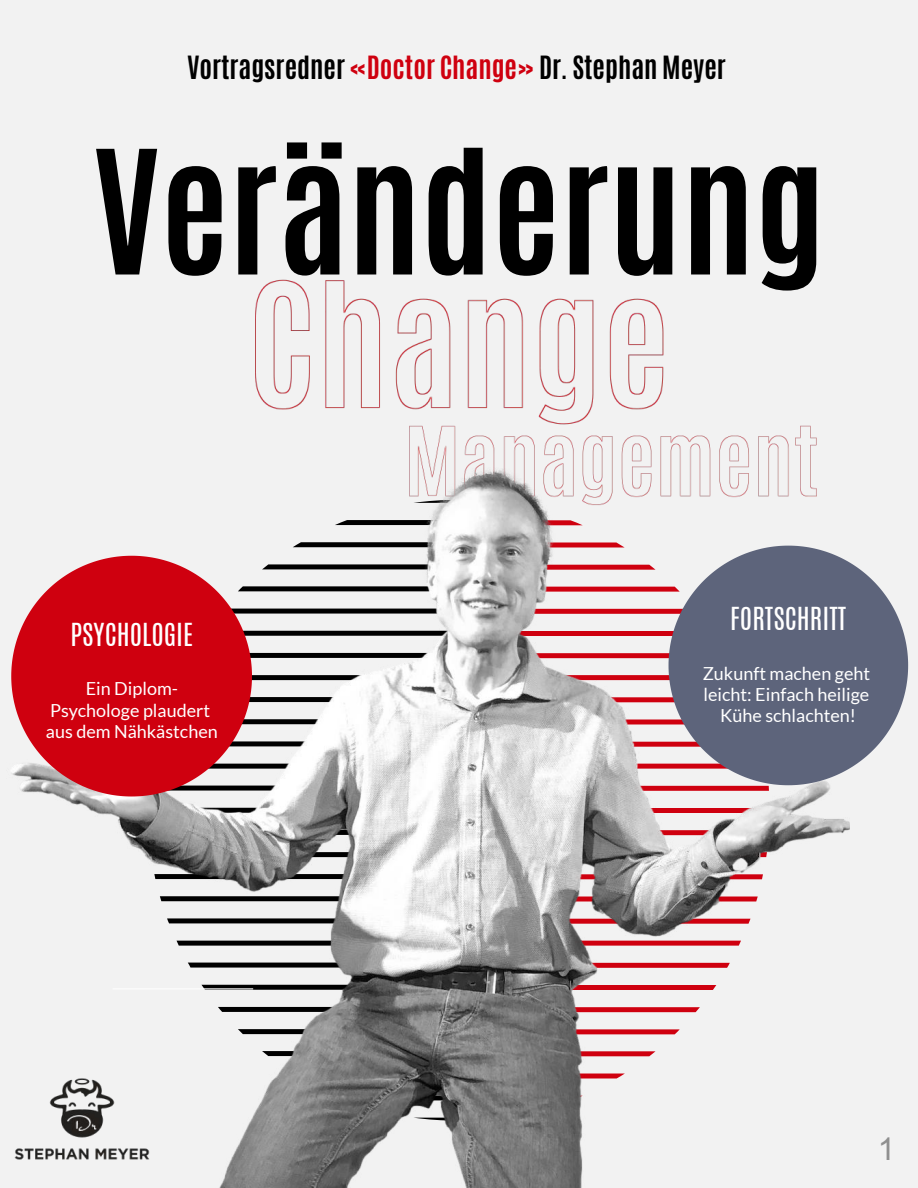
<style>
.page{position:relative;width:918px;height:1188px;background:#f2f2f2}
.page>*{position:absolute;margin:0;border:0;box-sizing:border-box;transform-origin:0 0}
.t1{font:700 146.25px "Antonio";color:#000}
.t2{font:31.5px "Arial";color:#8f8f8f}
.t3{font:27px "Antonio";color:#fff}
.t4{font:700 26.7px "Antonio";color:#000}
.t5{font:18px/21.3px "Lato";color:#fff;text-align:center}
.s1{color:#cf000f}
</style>
<div class="page">
<img style="left:255px;top:279px;width:408px;height:46px">
<img style="left:14px;top:325px;width:835px;height:863px">
<svg style="left:669px;top:546px;width:239px;height:239px;fill:#5d647b"></svg>
<svg style="left:11px;top:556px;width:241px;height:240px;fill:#cf000f"></svg>
<h3 class="t4" style="left:187px;top:48px;width:540px">Vortragsredner <span class="s1">«Doctor Change»</span> Dr. Stephan Meyer</h3>
<h1 class="t1" style="left:92px;top:107px;width:735px">Veränderung</h1>
<h3 class="t3" style="left:70px;top:624px;width:124px">PSYCHOLOGIE</h3>
<p class="t5" style="left:46px;top:678px;width:173px">Ein Diplom-<br>Psychologe plaudert aus dem Nähkästchen</p>
<h3 class="t3" style="left:730px;top:608px;width:118px">FORTSCHRITT</h3>
<p class="t5" style="left:703px;top:662px;width:169px">Zukunft machen geht leicht: Einfach heilige<br>Kühe schlachten!</p>
<h2 class="t2" style="left:878px;top:1131px;width:19px">1</h2>
</div>
